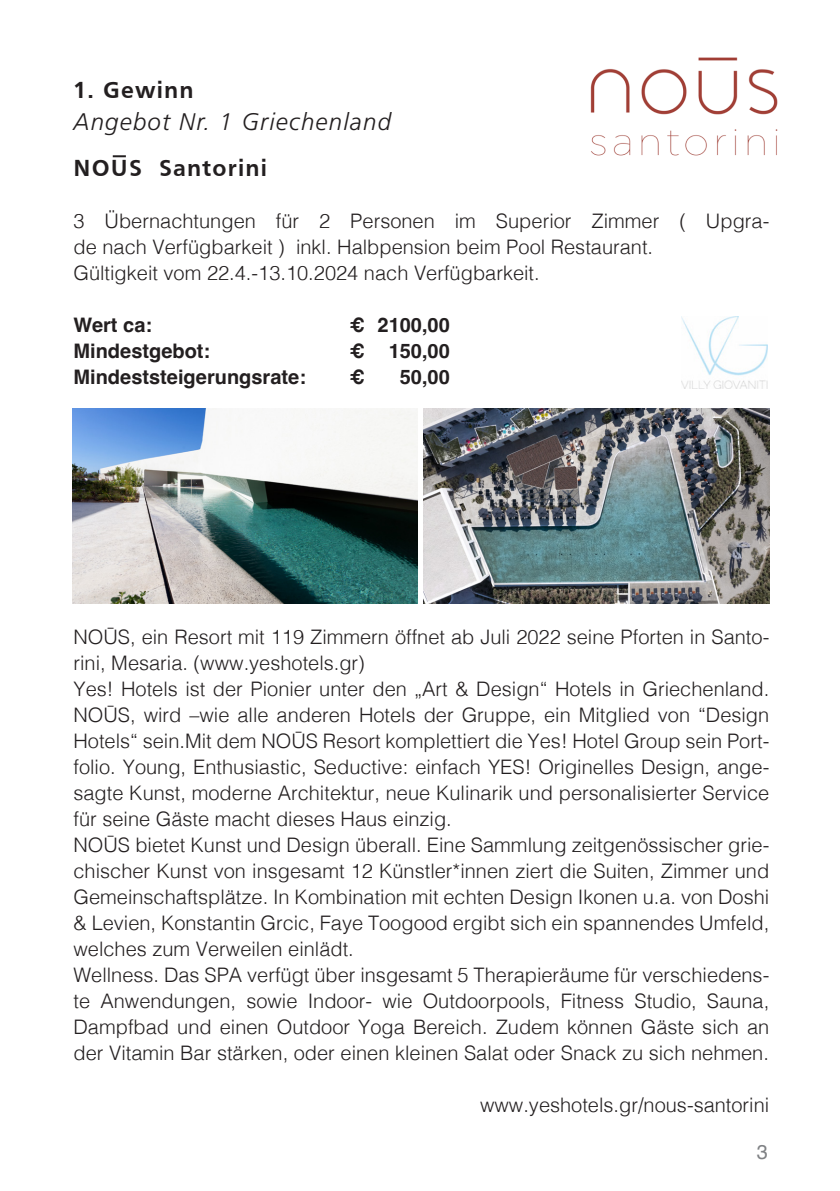
<style>
.page{position:relative;width:840px;height:1191px;background:#fff}
.page>*{position:absolute;margin:0;border:0;box-sizing:border-box;transform-origin:0 0}
.t1{font:italic 300 24px "Frutiger LT Pro";letter-spacing:.05em;color:#231f20}
.t2{font:700 24px "Frutiger";letter-spacing:.05em;color:#231f20}
.t3{font:300 20px/26px "Helvetica";color:#231f20}
.t4{font:700 20px "Helvetica";color:#231f20}
.t5{font:20px "Helvetica";color:#808285}
</style>
<div class="page">
<img style="left:72px;top:409px;width:345px;height:194px">
<img style="left:423px;top:409px;width:345px;height:194px">
<img style="left:590px;top:57px;width:188px;height:99px">
<img style="left:681px;top:316px;width:86px;height:72px">
<svg style="left:113px;top:155px;width:13px;height:2px"></svg>
<p class="t2" style="left:73px;top:76px;width:121px">1. Gewinn</p>
<p class="t1" style="left:73px;top:108px;width:319px">Angebot Nr. 1 Griechenland</p>
<p class="t2" style="left:73px;top:154px;width:195px">NOUS Santorini</p>
<p class="t3" style="left:73px;top:206px;width:697px">3 Übernachtungen für 2 Personen im Superior Zimmer ( Upgra&shy;de nach Verfügbarkeit ) inkl. Halbpension beim Pool Restaurant.<br>Gültigkeit vom 22.4.-13.10.2024 nach Verfügbarkeit.</p>
<p class="t4" style="left:73px;top:313px;width:80px">Wert ca:</p>
<p class="t4" style="left:349px;top:313px;width:101px">€ 2100,00</p>
<p class="t4" style="left:73px;top:339px;width:138px">Mindestgebot:</p>
<p class="t4" style="left:349px;top:339px;width:101px">€ 150,00</p>
<p class="t4" style="left:73px;top:365px;width:234px">Mindeststeigerungsrate:</p>
<p class="t4" style="left:349px;top:365px;width:16px">€</p>
<p class="t4" style="left:399px;top:365px;width:52px">50,00</p>
<p class="t3" style="left:73px;top:622px;width:697px">NOŪS, ein Resort mit 119 Zimmern öffnet ab Juli 2022 seine Pforten in Santo&shy;rini, Mesaria. (www.yeshotels.gr)<br>Yes! Hotels ist der Pionier unter den „Art &amp; Design“ Hotels in Griechenland.<br>NOŪS, wird –wie alle anderen Hotels der Gruppe, ein Mitglied von “Design Hotels“ sein.Mit dem NOŪS Resort komplettiert die Yes! Hotel Group sein Port&shy;folio. Young, Enthusiastic, Seductive: einfach YES! Originelles Design, ange&shy;sagte Kunst, moderne Architektur, neue Kulinarik und personalisierter Service für seine Gäste macht dieses Haus einzig.<br>NOŪS bietet Kunst und Design überall. Eine Sammlung zeitgenössischer grie&shy;chischer Kunst von insgesamt 12 Künstler*innen ziert die Suiten, Zimmer und Gemeinschaftsplätze. In Kombination mit echten Design Ikonen u.a. von Doshi &amp; Levien, Konstantin Grcic, Faye Toogood ergibt sich ein spannendes Umfeld, welches zum Verweilen einlädt.<br>Wellness. Das SPA verfügt über insgesamt 5 Therapieräume für verschiedens&shy;te Anwendungen, sowie Indoor- wie Outdoorpools, Fitness Studio, Sauna, Dampfbad und einen Outdoor Yoga Bereich. Zudem können Gäste sich an der Vitamin Bar stärken, oder einen kleinen Salat oder Snack zu sich nehmen.</p>
<p class="t3" style="left:480px;top:1090px;width:290px">www.yeshotels.gr/nous-santorini</p>
<p class="t5" style="left:756px;top:1136px;width:13px">3</p>
</div>
